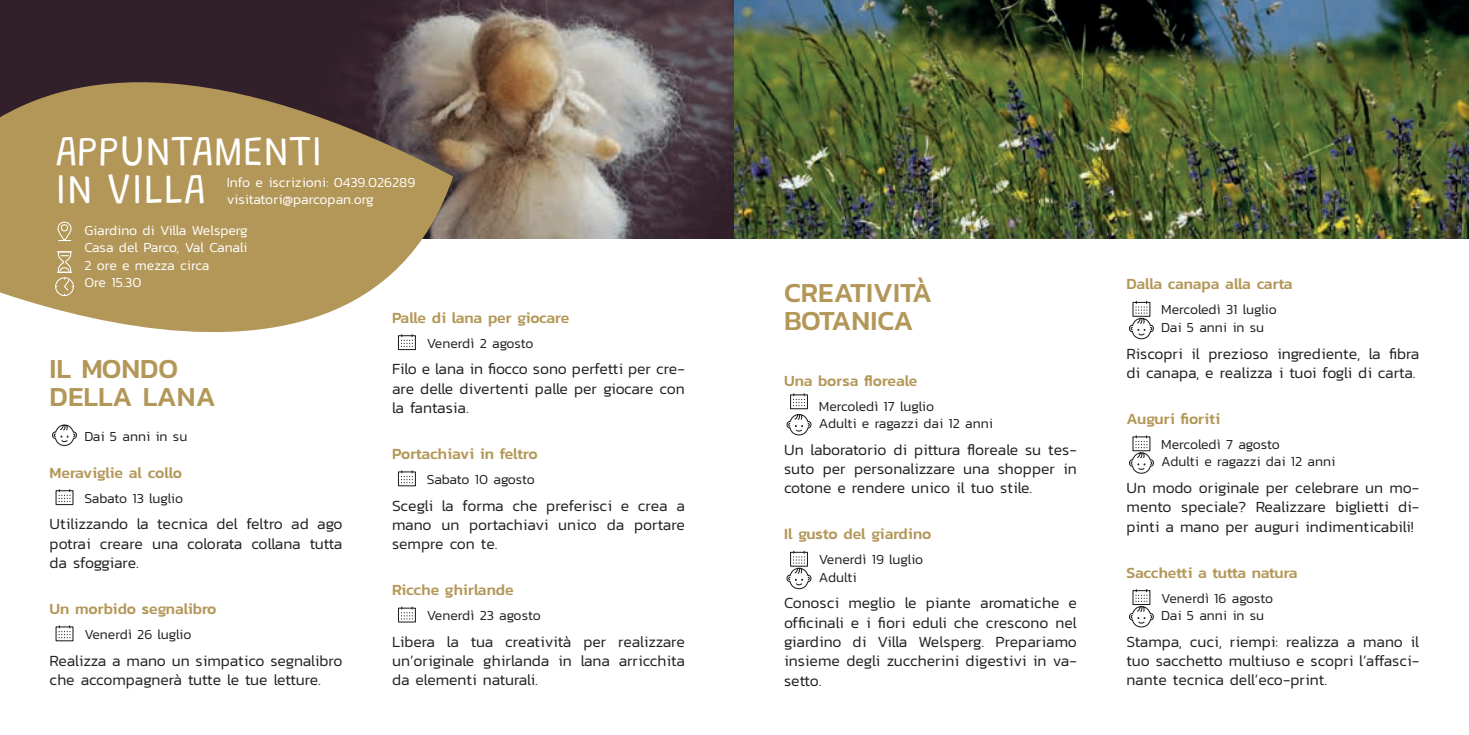
<style>
.page{position:relative;width:1469px;height:735px;background:#fff}
.page>*{position:absolute;margin:0;border:0;box-sizing:border-box;transform-origin:0 0}
.t1{font:300 42px/38.5px "Grandstander";color:#fff}
.t2{font:500 28px/28px "Kanit";color:#b39758}
.t3{font:300 15.75px/19.2px "Kanit";color:#231f20;text-align:justify}
.t4{font:500 15.75px "Kanit";color:#b39758}
.t5{font:500 15.75px "Kanit";letter-spacing:-.02em;color:#b39758}
.t6{font:500 15.75px "Kanit";letter-spacing:-.025em;color:#b39758}
.t7{font:300 14px/17.5px "Kanit";color:#231f20}
.t8{font:300 14px/17.5px "Kanit";color:#fff}
.t9{font:300 14px "Kanit";letter-spacing:-.025em;color:#231f20}
</style>
<div class="page">
<img style="left:453px;top:0;width:1015px;height:238px">
<svg style="left:0;top:0;width:453px;height:351px;background:#978261"></svg>
<div style="left:56px;top:490px;width:17px;height:15px;border:1px solid #231f20"></div>
<svg style="left:59px;top:489px;width:11px;height:13px"></svg>
<svg style="left:59px;top:625px;width:11px;height:13px"></svg>
<div style="left:398px;top:335px;width:18px;height:15px;border:1px solid #231f20"></div>
<svg style="left:401px;top:334px;width:12px;height:13px"></svg>
<div style="left:398px;top:471px;width:18px;height:15px;border:1px solid #231f20"></div>
<svg style="left:401px;top:470px;width:12px;height:13px"></svg>
<div style="left:398px;top:607px;width:18px;height:15px;border:1px solid #231f20"></div>
<svg style="left:401px;top:606px;width:12px;height:13px"></svg>
<svg style="left:52px;top:424px;width:25px;height:22px"></svg>
<div style="left:790px;top:394px;width:18px;height:15px;border:1px solid #231f20"></div>
<svg style="left:793px;top:393px;width:12px;height:13px"></svg>
<svg style="left:786px;top:414px;width:26px;height:22px"></svg>
<svg style="left:786px;top:551px;width:26px;height:39px"></svg>
<svg style="left:1129px;top:301px;width:25px;height:39px"></svg>
<svg style="left:1129px;top:435px;width:25px;height:39px"></svg>
<svg style="left:1129px;top:589px;width:25px;height:39px"></svg>
<div style="left:57px;top:221px;width:15px;height:20px;border:1px solid #fff;border-radius:7px"></div>
<div style="left:61px;top:224px;width:7px;height:7px;border:1px solid #fff;border-radius:50%"></div>
<div style="left:55px;top:277px;width:19px;height:19px;border:1px solid #fff;border-radius:50%"></div>
<svg style="left:56px;top:251px;width:17px;height:44px"></svg>
<h1 class="t1" style="left:55px;top:128px;width:269px">APPUNTAMENTI<br>IN VILLA</h1>
<p class="t8" style="left:227px;top:173px;width:190px">Info e iscrizioni: 0439.026289 visitatori@parcopan.org</p>
<p class="t8" style="left:84px;top:221px;width:165px">Giardino di Villa Welsperg<br>Casa del Parco, Val Canali<br>2 ore e mezza circa<br>Ore 15.30</p>
<h2 class="t2" style="left:50px;top:353px;width:168px">IL MONDO<br>DELLA LANA</h2>
<p class="t7" style="left:84px;top:427px;width:104px">Dai 5 anni in su</p>
<p class="t6" style="left:50px;top:460px;width:134px">Meraviglie al collo</p>
<p class="t9" style="left:84px;top:488px;width:100px">Sabato 13 luglio</p>
<p class="t3" style="left:50px;top:514px;width:294px">Utilizzando la tecnica del feltro ad ago potrai creare una colorata collana tutta da sfoggiare.</p>
<p class="t4" style="left:50px;top:596px;width:168px">Un morbido segnalibro</p>
<p class="t7" style="left:84px;top:625px;width:109px">Venerdì 26 luglio</p>
<p class="t3" style="left:50px;top:650px;width:294px">Realizza a mano un simpatico segnalibro che accompagnerà tutte le tue letture.</p>
<p class="t5" style="left:392px;top:305px;width:179px">Palle di lana per giocare</p>
<p class="t7" style="left:427px;top:334px;width:108px">Venerdì 2 agosto</p>
<p class="t3" style="left:392px;top:359px;width:294px">Filo e lana in fiocco sono perfetti per cre&shy;are delle divertenti palle per giocare con la fantasia.</p>
<p class="t4" style="left:392px;top:441px;width:147px">Portachiavi in feltro</p>
<p class="t7" style="left:427px;top:470px;width:110px">Sabato 10 agosto</p>
<p class="t3" style="left:392px;top:495px;width:294px">Scegli la forma che preferisci e crea a mano un portachiavi unico da portare sempre con te.</p>
<p class="t4" style="left:392px;top:577px;width:123px">Ricche ghirlande</p>
<p class="t7" style="left:427px;top:606px;width:115px">Venerdì 23 agosto</p>
<p class="t3" style="left:392px;top:631px;width:294px">Libera la tua creatività per realizzare un’originale ghirlanda in lana arricchita da elementi naturali.</p>
<h2 class="t2" style="left:784px;top:277px;width:150px">CREATIVITÀ<br>BOTANICA</h2>
<p class="t4" style="left:784px;top:368px;width:135px">Una borsa floreale</p>
<p class="t7" style="left:819px;top:396px;width:175px">Mercoledì 17 luglio<br>Adulti e ragazzi dai 12 anni</p>
<p class="t3" style="left:784px;top:439px;width:294px">Un laboratorio di pittura floreale su tes&shy;suto per personalizzare una shopper in cotone e rendere unico il tuo stile.</p>
<p class="t4" style="left:784px;top:522px;width:149px">Il gusto del giardino</p>
<p class="t7" style="left:819px;top:550px;width:106px">Venerdì 19 luglio<br>Adulti</p>
<p class="t3" style="left:784px;top:593px;width:294px">Conosci meglio le piante aromatiche e officinali e i fiori eduli che crescono nel giardino di Villa Welsperg. Prepariamo insieme degli zuccherini digestivi in va&shy;setto.</p>
<p class="t5" style="left:1126px;top:272px;width:168px">Dalla canapa alla carta</p>
<p class="t7" style="left:1161px;top:300px;width:117px">Mercoledì 31 luglio<br>Dai 5 anni in su</p>
<p class="t3" style="left:1126px;top:343px;width:294px">Riscopri il prezioso ingrediente, la fibra di canapa, e realizza i tuoi fogli di carta.</p>
<p class="t4" style="left:1126px;top:406px;width:95px">Auguri fioriti</p>
<p class="t7" style="left:1161px;top:435px;width:175px">Mercoledì 7 agosto<br>Adulti e ragazzi dai 12 anni</p>
<p class="t3" style="left:1126px;top:477px;width:294px">Un modo originale per celebrare un mo&shy;mento speciale? Realizzare biglietti di&shy;pinti a mano per auguri indimenticabili!</p>
<p class="t4" style="left:1126px;top:560px;width:172px">Sacchetti a tutta natura</p>
<p class="t7" style="left:1161px;top:588px;width:113px">Venerdì 16 agosto<br>Dai 5 anni in su</p>
<p class="t3" style="left:1126px;top:631px;width:294px">Stampa, cuci, riempi: realizza a mano il tuo sacchetto multiuso e scopri l’affasci&shy;nante tecnica dell’eco-print.</p>
</div>
